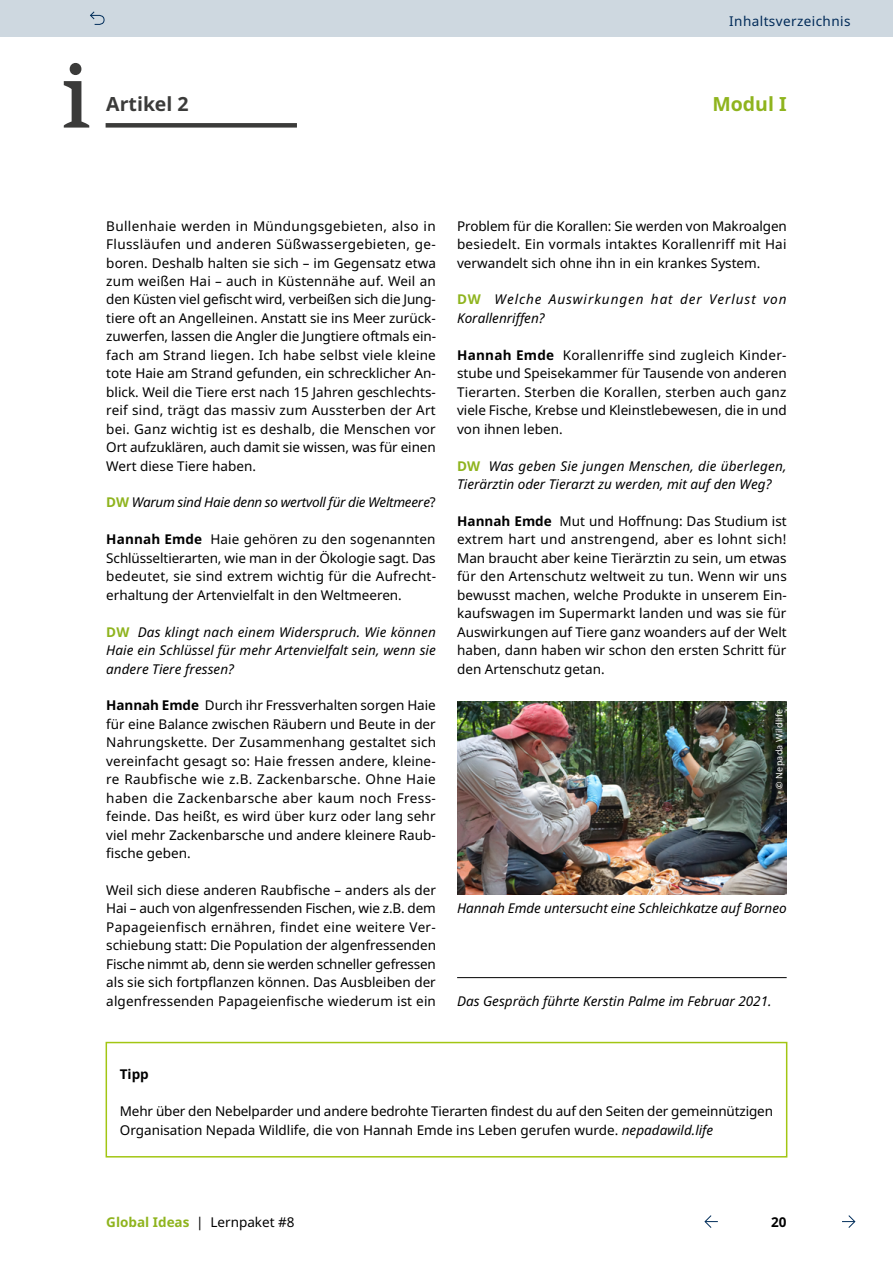
<style>
.page{position:relative;width:893px;height:1263px;background:#fff}
.page>*{position:absolute;margin:0;border:0;box-sizing:border-box;transform-origin:0 0}
.t1{font:700 19.5px "Noto Sans";color:#3b3b3a}
.t2{font:700 19.5px "Noto Sans";color:#8fb41e}
.t3{font:13.5px/18.5px "Noto Sans";color:#000;text-align:justify}
.t4{font:italic 13.5px/18.5px "Noto Sans";color:#000;text-align:justify}
.t5{font:italic 13.5px/18.5px "Noto Sans";letter-spacing:.07em;color:#000}
.t6{font:italic 13.5px "Noto Sans";letter-spacing:-.02em;color:#000}
.t7{font:13.5px "Noto Sans";letter-spacing:.03em;color:#002a58}
.t8{font:700 13.5px "Noto Sans";color:#000}
.t9{font:9px "Noto Sans";letter-spacing:.025em;color:#fff}
.s1{font-weight:700;font-style:normal;color:#8fb41e}
.s2{font-style:normal}
.s3{font-weight:700}
.s4{font-style:italic}
.s5{font-weight:700;color:#8fb41e}
</style>
<div class="page">
<svg style="left:64px;top:63px;width:25px;height:65px"></svg>
<div style="left:106px;top:123px;width:191px;height:5px;background:#3b3b3a"></div>
<hr style="left:457px;top:977px;width:330px;height:1px;background:#000">
<img style="left:458px;top:701px;width:329px;height:194px">
<div style="left:106px;top:1042px;width:681px;height:115px;border:2px solid #a2c613"></div>
<div style="left:0;top:0;width:893px;height:37px;background:#ced8e0"></div>
<svg style="left:90px;top:11px;width:15px;height:14px"></svg>
<svg style="left:842px;top:1215px;width:14px;height:13px"></svg>
<svg style="left:704px;top:1215px;width:14px;height:13px"></svg>
<h1 class="t1" style="left:106px;top:90px;width:84px">Artikel 2</h1>
<p class="t7" style="left:729px;top:12px;width:123px">Inhaltsverzeichnis</p>
<h1 class="t2" style="left:712px;top:90px;width:76px">Modul I</h1>
<p class="t3" style="left:106px;top:217px;width:331px">Bullenhaie werden in Mündungsgebieten, also in Flussläufen und anderen Süßwassergebieten, ge&shy;boren. Deshalb halten sie sich – im Gegensatz etwa zum weißen Hai – auch in Küstennähe auf. Weil an den Küsten viel gefischt wird, verbeißen sich die Jung&shy;tiere oft an Angelleinen. Anstatt sie ins Meer zurück&shy;zuwerfen, lassen die Angler die Jungtiere oftmals ein&shy;fach am Strand liegen. Ich habe selbst viele kleine tote Haie am Strand gefunden, ein schrecklicher An&shy;blick. Weil die Tiere erst nach 15 Jahren geschlechts&shy;reif sind, trägt das massiv zum Aussterben der Art bei. Ganz wichtig ist es deshalb, die Menschen vor Ort aufzuklären, auch damit sie wissen, was für einen Wert diese Tiere haben.</p>
<p class="t6" style="left:106px;top:493px;width:331px"><span class="s1">DW</span> Warum sind Haie denn so wertvoll für die Weltmeere<span class="s2">?</span></p>
<p class="t3" style="left:106px;top:531px;width:331px"><span class="s3">Hannah Emde</span> Haie gehören zu den sogenannten Schlüsseltierarten, wie man in der Ökologie sagt. Das bedeutet, sie sind extrem wichtig für die Aufrecht&shy;erhaltung der Artenvielfalt in den Weltmeeren.</p>
<p class="t4" style="left:106px;top:622px;width:331px"><span class="s1">DW</span> Das klingt nach einem Widerspruch. Wie können Haie ein Schlüssel für mehr Artenvielfalt sein, wenn sie andere Tiere fressen?</p>
<p class="t3" style="left:106px;top:697px;width:331px"><span class="s3">Hannah Emde</span> Durch ihr Fressverhalten sorgen Haie für eine Balance zwischen Räubern und Beute in der Nahrungskette. Der Zusammenhang gestaltet sich vereinfacht gesagt so: Haie fressen andere, kleine&shy;re Raubfische wie z.B. Zackenbarsche. Ohne Haie haben die Zackenbarsche aber kaum noch Fress&shy;feinde. Das heißt, es wird über kurz oder lang sehr viel mehr Zackenbarsche und andere kleinere Raub&shy;fische geben.</p>
<p class="t3" style="left:106px;top:881px;width:331px">Weil sich diese anderen Raubfische – anders als der Hai – auch von algenfressenden Fischen, wie z.B. dem Papageienfisch ernähren, findet eine weitere Ver&shy;schiebung statt: Die Population der algenfressenden Fische nimmt ab, denn sie werden schneller gefressen als sie sich fortpflanzen können. Das Ausbleiben der algenfressenden Papageienfische wiederum ist ein</p>
<p class="t3" style="left:457px;top:217px;width:331px">Problem für die Korallen: Sie werden von Makroalgen besiedelt. Ein vormals intaktes Korallenriff mit Hai verwandelt sich ohne ihn in ein krankes System.</p>
<p class="t5" style="left:457px;top:290px;width:331px"><span class="s1">DW</span> Welche Auswirkungen hat der Verlust von<br>Korallenriffen?</p>
<p class="t3" style="left:457px;top:346px;width:331px"><span class="s3">Hannah Emde</span> Korallenriffe sind zugleich Kinder&shy;stube und Speisekammer für Tausende von anderen Tierarten. Sterben die Korallen, sterben auch ganz viele Fische, Krebse und Kleinstlebewesen, die in und von ihnen leben.</p>
<p class="t4" style="left:457px;top:456px;width:331px"><span class="s1">DW</span> Was geben Sie jungen Menschen, die überlegen,<br>Tierärztin oder Tierarzt zu werden, mit auf den Weg?</p>
<p class="t3" style="left:457px;top:512px;width:331px"><span class="s3">Hannah Emde</span> Mut und Hoffnung: Das Studium ist extrem hart und anstrengend, aber es lohnt sich!<br>Man braucht aber keine Tierärztin zu sein, um etwas für den Artenschutz weltweit zu tun. Wenn wir uns bewusst machen, welche Produkte in unserem Ein&shy;kaufswagen im Supermarkt landen und was sie für Auswirkungen auf Tiere ganz woanders auf der Welt haben, dann haben wir schon den ersten Schritt für den Artenschutz getan.</p>
<p class="t9" style="left:773px;top:789px;width:82px;rotate:-90deg">© Nepada Wildlife</p>
<p class="t4" style="left:457px;top:899px;width:331px">Hannah Emde untersucht eine Schleichkatze auf Borneo</p>
<p class="t4" style="left:457px;top:991px;width:316px">Das Gespräch führte Kerstin Palme im Februar 2021.</p>
<p class="t8" style="left:120px;top:1065px;width:31px">Tipp</p>
<p class="t3" style="left:120px;top:1102px;width:655px">Mehr über den Nebelparder und andere bedrohte Tierarten findest du auf den Seiten der gemeinnützigen<br>Organisation Nepada Wildlife, die von Hannah Emde ins Leben gerufen wurde. <span class="s4">nepadawild.life</span></p>
<p class="t3" style="left:106px;top:1213px;width:190px"><span class="s5">Global Ideas</span> | Lernpaket #8</p>
<p class="t8" style="left:771px;top:1212px;width:17px">20</p>
</div>
